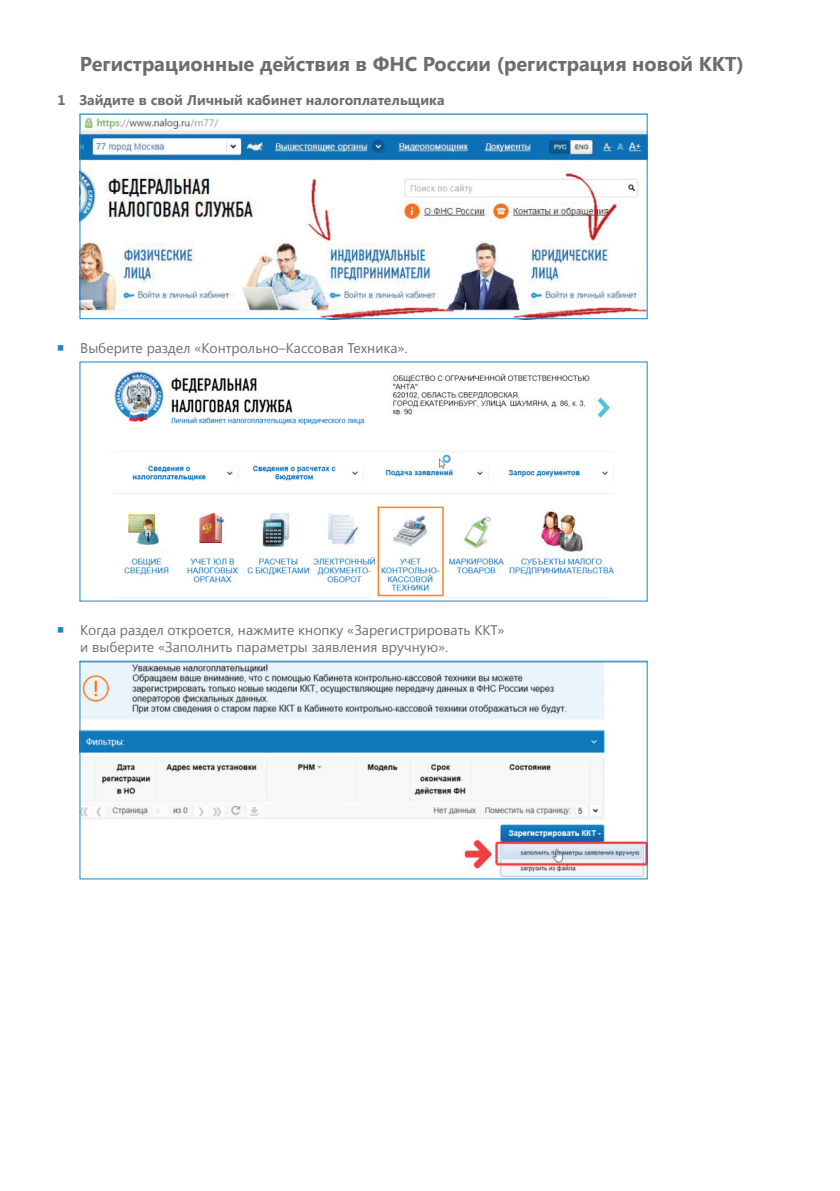
<style>
.page{position:relative;width:840px;height:1191px;background:#fff}
.page>*{position:absolute;margin:0;border:0;box-sizing:border-box;transform-origin:0 0}
.t1{font:700 20px "Segoe UI";color:#6c6d70}
.t2{font:14px/16.8px "Segoe UI";color:#6c6d70}
.t3{font:700 14px "Segoe UI";color:#6c6d70}
</style>
<div class="page">
<img style="left:81px;top:117px;width:564px;height:200px">
<div style="left:79px;top:114px;width:568px;height:205px;border:1px solid #1b86c2"></div>
<img style="left:114px;top:371px;width:500px;height:227px">
<img style="left:81px;top:662px;width:564px;height:215px">
<div style="left:79px;top:660px;width:568px;height:219px;border:1px solid #1b86c2"></div>
<h1 class="t1" style="left:80px;top:50px;width:665px">Регистрационные действия в ФНС России (регистрация новой ККТ)</h1>
<p class="t3" style="left:57px;top:90px;width:388px">1 Зайдите в свой Личный кабинет налогоплательщика</p>
<p class="t2" style="left:80px;top:339px;width:329px">Выберите раздел «Контрольно–Кассовая Техника».</p>
<p class="t2" style="left:80px;top:621px;width:426px">Когда раздел откроется, нажмите кнопку «Зарегистрировать ККТ» и выберите «Заполнить параметры заявления вручную».</p>
</div>
